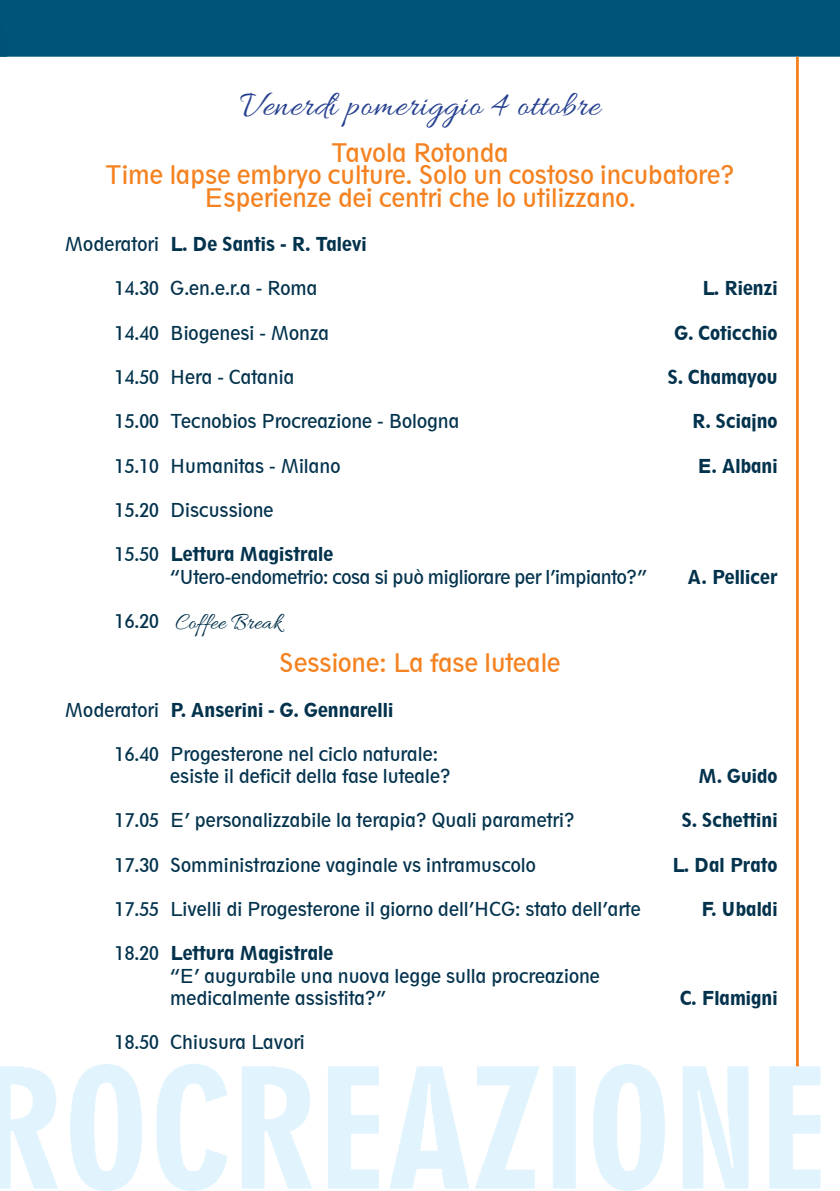
<style>
.page{position:relative;width:840px;height:1191px;background:#fff}
.page>*{position:absolute;margin:0;border:0;box-sizing:border-box;transform-origin:0 0}
.t1{font:36px "Allura";letter-spacing:.02em;color:#25408f}
.t2{font:condensed 24px/22.2px "Geometric 212 BT";color:#f58220;text-align:center}
.t3{font:24px "Allura";color:#03324d}
.t4{font:condensed 18px/22.2px "Geometric 212 BT";color:#03324d}
.t5{font:800 condensed 18px "Geometric 212 BT";color:#03324d}
.t6{font:condensed 18px/22.2px "Geometric 212 BT";letter-spacing:-.02em;color:#03324d}
.s1{font-weight:400}
.s2{font-weight:800}
.s3{font-family:"Geometric 212 BT";font-stretch:condensed;font-size:18px}
</style>
<div class="page">
<img style="left:0;top:1064px;width:664px;height:127px">
<div style="left:7px;top:0;width:832px;height:57px;background:#00547a"></div>
<img style="left:0;top:0;width:7px;height:57px">
<hr style="left:795px;top:57px;width:3px;height:1009px;background:#f58220">
<h1 class="t1" style="left:240px;top:85px;width:361px">Venerdì pomeriggio 4 ottobre</h1>
<h2 class="t2" style="left:105px;top:142px;width:631px">Tavola Rotonda<br>Time lapse embryo culture. Solo un costoso incubatore?<br>Esperienze dei centri che lo utilizzano.</h2>
<p class="t5" style="left:65px;top:233px;width:303px"><span class="s1">Moderatori</span> L. De Santis - R. Talevi</p>
<p class="t4" style="left:115px;top:277px;width:204px">14.30 G.en.e.r.a - Roma</p>
<p class="t5" style="left:701px;top:277px;width:77px">L. Rienzi</p>
<p class="t4" style="left:115px;top:322px;width:216px">14.40 Biogenesi - Monza</p>
<p class="t5" style="left:673px;top:321px;width:105px">G. Coticchio</p>
<p class="t4" style="left:115px;top:366px;width:181px">14.50 Hera - Catania</p>
<p class="t5" style="left:667px;top:366px;width:111px">S. Chamayou</p>
<p class="t4" style="left:115px;top:410px;width:346px">15.00 Tecnobios Procreazione - Bologna</p>
<p class="t5" style="left:691px;top:410px;width:87px">R. Sciajno</p>
<p class="t4" style="left:115px;top:455px;width:227px">15.10 Humanitas - Milano</p>
<p class="t5" style="left:697px;top:454px;width:81px">E. Albani</p>
<p class="t4" style="left:115px;top:499px;width:160px">15.20 Discussione</p>
<p class="t6" style="left:170px;top:543px;width:477px;text-indent:-55px">15.50 <span class="s2">Lettura Magistrale<br></span>“Utero-endometrio: cosa si può migliorare per l’impianto?”</p>
<p class="t5" style="left:687px;top:565px;width:91px">A. Pellicer</p>
<h2 class="t3" style="left:115px;top:608px;width:168px"><span class="s3">16.20</span> Coffee Break</h2>
<h2 class="t2" style="left:279px;top:652px;width:283px">Sessione: La fase luteale</h2>
<p class="t5" style="left:65px;top:698px;width:329px"><span class="s1">Moderatori</span> P. Anserini - G. Gennarelli</p>
<p class="t4" style="left:170px;top:743px;width:282px;text-indent:-55px">16.40 Progesterone nel ciclo naturale: esiste il deficit della fase luteale?</p>
<p class="t5" style="left:697px;top:765px;width:81px">M. Guido</p>
<p class="t4" style="left:115px;top:809px;width:461px">17.05 E’ personalizzabile la terapia? Quali parametri?</p>
<p class="t5" style="left:681px;top:809px;width:97px">S. Schettini</p>
<p class="t4" style="left:115px;top:853px;width:422px">17.30 Somministrazione vaginale vs intramuscolo</p>
<p class="t5" style="left:671px;top:853px;width:107px">L. Dal Prato</p>
<p class="t4" style="left:115px;top:898px;width:527px">17.55 Livelli di Progesterone il giorno dell’HCG: stato dell’arte</p>
<p class="t5" style="left:700px;top:898px;width:78px">F. Ubaldi</p>
<p class="t4" style="left:170px;top:942px;width:431px;text-indent:-55px">18.20 <span class="s2">Lettura Magistrale<br></span>“E’ augurabile una nuova legge sulla procreazione medicalmente assistita?”</p>
<p class="t5" style="left:679px;top:986px;width:99px">C. Flamigni</p>
<p class="t4" style="left:115px;top:1031px;width:191px">18.50 Chiusura Lavori</p>
</div>
